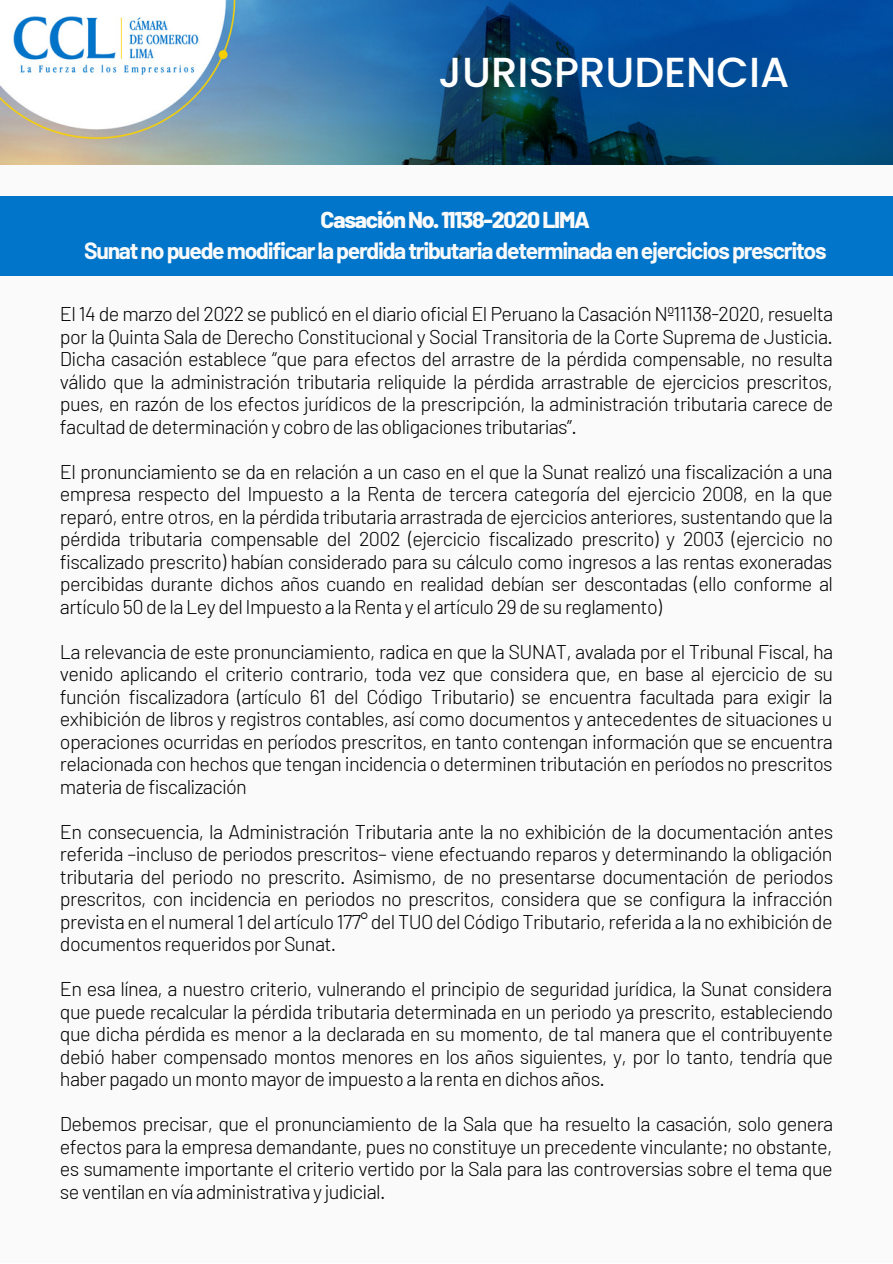
<style>
.page{position:relative;width:893px;height:1264px;background:#fff}
.page>*{position:absolute;margin:0;border:0;box-sizing:border-box;transform-origin:0 0}
.t1{font:500 42px "Poppins";color:#fff}
.t2{font:700 22.95px "Barlow";letter-spacing:-.055em;color:#fafafa}
.t3{font:800 22.95px "Barlow";letter-spacing:-.055em;color:#fafafa}
.t4{font:300 19.95px/22.5px "Barlow";letter-spacing:-.035em;color:#000;text-align:justify}
</style>
<div class="page">
<div style="left:0;top:0;width:892px;height:1262px;background:#fafafa"></div>
<img style="left:0;top:0;width:892px;height:164px">
<div style="left:0;top:196px;width:892px;height:80px;background:#0075c9"></div>
<h1 class="t1" style="left:438px;top:43px;width:352px">JURISPRUDENCIA</h1>
<p class="t3" style="left:320px;top:205px;width:271px">CasaciónNo.11138-2020LIMA</p>
<p class="t2" style="left:84px;top:236px;width:743px">Sunatnopuedemodificarlaperdidatributariadeterminadaenejerciciosprescritos</p>
<p class="t4" style="left:60px;top:302px;width:774px">El 14 de marzo del 2022 se publicó en el diario oficial El Peruano la Casación Nº11138-2020, resuelta por la Quinta Sala de Derecho Constitucional y Social Transitoria de la Corte Suprema de Justicia.<br>Dicha casación establece “que para efectos del arrastre de la pérdida compensable, no resulta válido que la administración tributaria reliquide la pérdida arrastrable de ejercicios prescritos, pues, en razón de los efectos jurídicos de la prescripción, la administración tributaria carece de facultad de determinación y cobro de las obligaciones tributarias”.</p>
<p class="t4" style="left:60px;top:459px;width:774px">El pronunciamiento se da en relación a un caso en el que la Sunat realizó una fiscalización a una empresa respecto del Impuesto a la Renta de tercera categoría del ejercicio 2008, en la que reparó, entre otros, en la pérdida tributaria arrastrada de ejercicios anteriores, sustentando que la pérdida tributaria compensable del 2002 (ejercicio fiscalizado prescrito) y 2003 (ejercicio no fiscalizado prescrito) habían considerado para su cálculo como ingresos a las rentas exoneradas percibidas durante dichos años cuando en realidad debían ser descontadas (ello conforme al artículo 50 de la Ley del Impuesto a la Renta y el artículo 29 de su reglamento)</p>
<p class="t4" style="left:60px;top:639px;width:774px">La relevancia de este pronunciamiento, radica en que la SUNAT, avalada por el Tribunal Fiscal, ha venido aplicando el criterio contrario, toda vez que considera que, en base al ejercicio de su función fiscalizadora (artículo 61 del Código Tributario) se encuentra facultada para exigir la exhibición de libros y registros contables, así como documentos y antecedentes de situaciones u operaciones ocurridas en períodos prescritos, en tanto contengan información que se encuentra relacionada con hechos que tengan incidencia o determinen tributación en períodos no prescritos materia de fiscalización</p>
<p class="t4" style="left:60px;top:819px;width:774px">En consecuencia, la Administración Tributaria ante la no exhibición de la documentación antes referida –incluso de periodos prescritos– viene efectuando reparos y determinando la obligación tributaria del periodo no prescrito. Asimismo, de no presentarse documentación de periodos prescritos, con incidencia en periodos no prescritos, considera que se configura la infracción prevista en el numeral 1 del artículo 177° del TUO del Código Tributario, referida a la no exhibición de documentos requeridos por Sunat.</p>
<p class="t4" style="left:60px;top:976px;width:774px">En esa línea, a nuestro criterio, vulnerando el principio de seguridad jurídica, la Sunat considera que puede recalcular la pérdida tributaria determinada en un periodo ya prescrito, estableciendo que dicha pérdida es menor a la declarada en su momento, de tal manera que el contribuyente debió haber compensado montos menores en los años siguientes, y, por lo tanto, tendría que haber pagado un monto mayor de impuesto a la renta en dichos años.</p>
<p class="t4" style="left:60px;top:1111px;width:774px">Debemos precisar, que el pronunciamiento de la Sala que ha resuelto la casación, solo genera efectos para la empresa demandante, pues no constituye un precedente vinculante; no obstante, es sumamente importante el criterio vertido por la Sala para las controversias sobre el tema que se ventilan en vía administrativa y judicial.</p>
</div>
